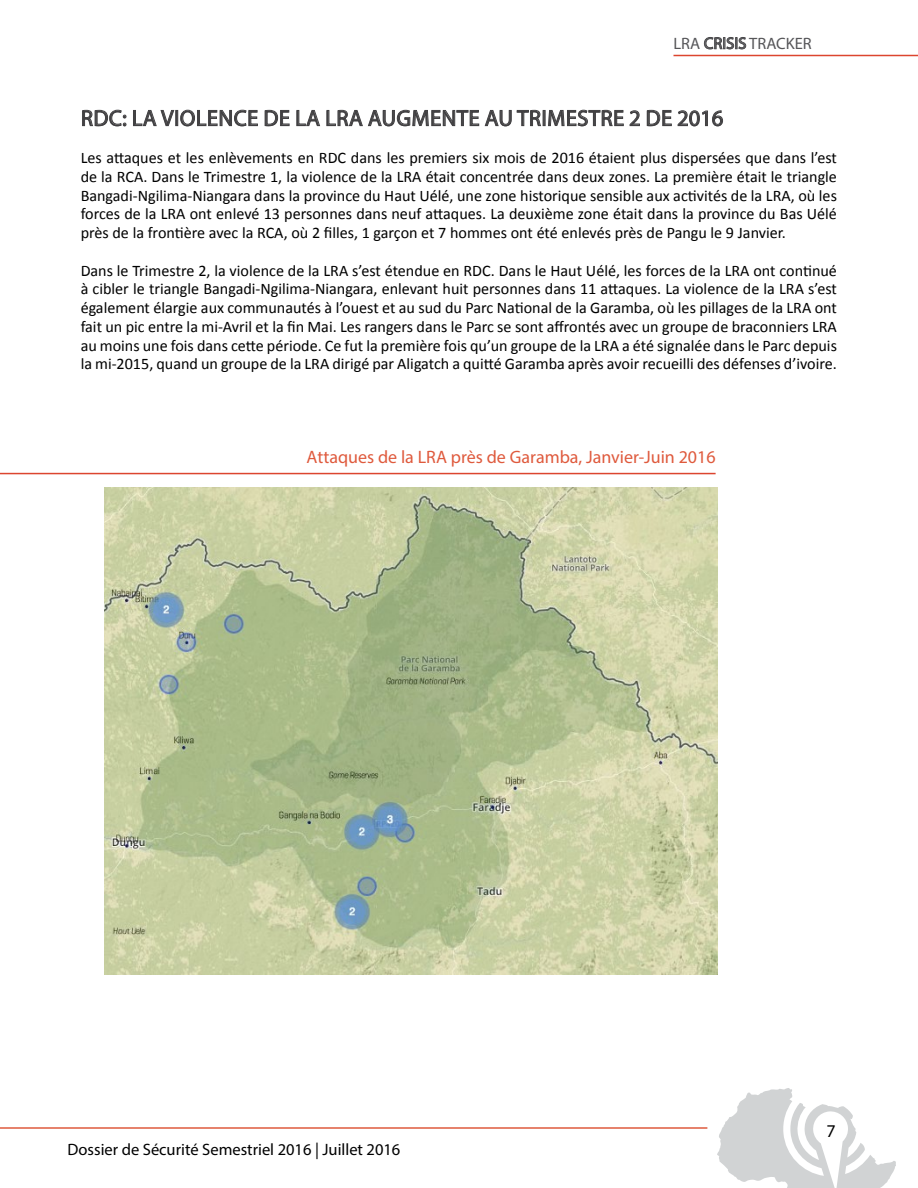
<style>
.page{position:relative;width:918px;height:1188px;background:#fff}
.page>*{position:absolute;margin:0;border:0;box-sizing:border-box;transform-origin:0 0}
.t1{font:22.5px "Myriad Pro";letter-spacing:.02em;color:#414042}
.t2{font:18px "Myriad Pro";color:#df5a3d}
.t3{font:18px "Myriad Pro";color:#000}
.t4{font:16.5px "Myriad Pro";color:#000}
.t5{font:16.5px "Myriad Pro";color:#565659}
.t6{font:16.2px/18.8px "Calibri";color:#000;text-align:justify}
</style>
<div class="page">
<svg style="left:704px;top:37px;width:42px;height:13px"></svg>
<hr style="left:674px;top:55px;width:244px;height:1px;background:#dc452f">
<svg style="left:717px;top:1088px;width:179px;height:100px"></svg>
<hr style="left:0;top:1127px;width:707px;height:2px;background:#df5a3d">
<svg style="left:82px;top:109px;width:44px;height:18px"></svg>
<svg style="left:133px;top:109px;width:125px;height:18px"></svg>
<svg style="left:264px;top:110px;width:26px;height:17px"></svg>
<svg style="left:296px;top:109px;width:344px;height:18px"></svg>
<svg style="left:647px;top:110px;width:76px;height:17px"></svg>
<img style="left:104px;top:487px;width:613px;height:487px">
<hr style="left:0;top:473px;width:716px;height:1px;background:#dc452f">
<p class="t5" style="left:674px;top:33px;width:140px">LRA CRISIS TRACKER</p>
<h1 class="t1" style="left:81px;top:104px;width:644px">RDC: LA VIOLENCE DE LA LRA AUGMENTE AU TRIMESTRE 2 DE 2016</h1>
<p class="t6" style="left:81px;top:148px;width:758px">Les attaques et les enlèvements en RDC dans les premiers six mois de 2016 étaient plus dispersées que dans l’est de la RCA. Dans le Trimestre 1, la violence de la LRA était concentrée dans deux zones. La première était le triangle Bangadi-Ngilima-Niangara dans la province du Haut Uélé, une zone historique sensible aux activités de la LRA, où les forces de la LRA ont enlevé 13 personnes dans neuf attaques. La deuxième zone était dans la province du Bas Uélé près de la frontière avec la RCA, où 2 filles, 1 garçon et 7 hommes ont été enlevés près de Pangu le 9 Janvier.</p>
<p class="t6" style="left:81px;top:261px;width:758px">Dans le Trimestre 2, la violence de la LRA s’est étendue en RDC. Dans le Haut Uélé, les forces de la LRA ont continué à cibler le triangle Bangadi-Ngilima-Niangara, enlevant huit personnes dans 11 attaques. La violence de la LRA s’est également élargie aux communautés à l’ouest et au sud du Parc National de la Garamba, où les pillages de la LRA ont fait un pic entre la mi-Avril et la fin Mai. Les rangers dans le Parc se sont affrontés avec un groupe de braconniers LRA au moins une fois dans cette période. Ce fut la première fois qu’un groupe de la LRA a été signalée dans le Parc depuis la mi-2015, quand un groupe de la LRA dirigé par Aligatch a quitté Garamba après avoir recueilli des défenses d’ivoire.</p>
<p class="t2" style="left:307px;top:446px;width:411px">Attaques de la LRA près de Garamba, Janvier-Juin 2016</p>
<p class="t4" style="left:68px;top:1140px;width:334px">Dossier de Sécurité Semestriel 2016 | Juillet 2016</p>
<p class="t3" style="left:827px;top:1120px;width:11px">7</p>
</div>
